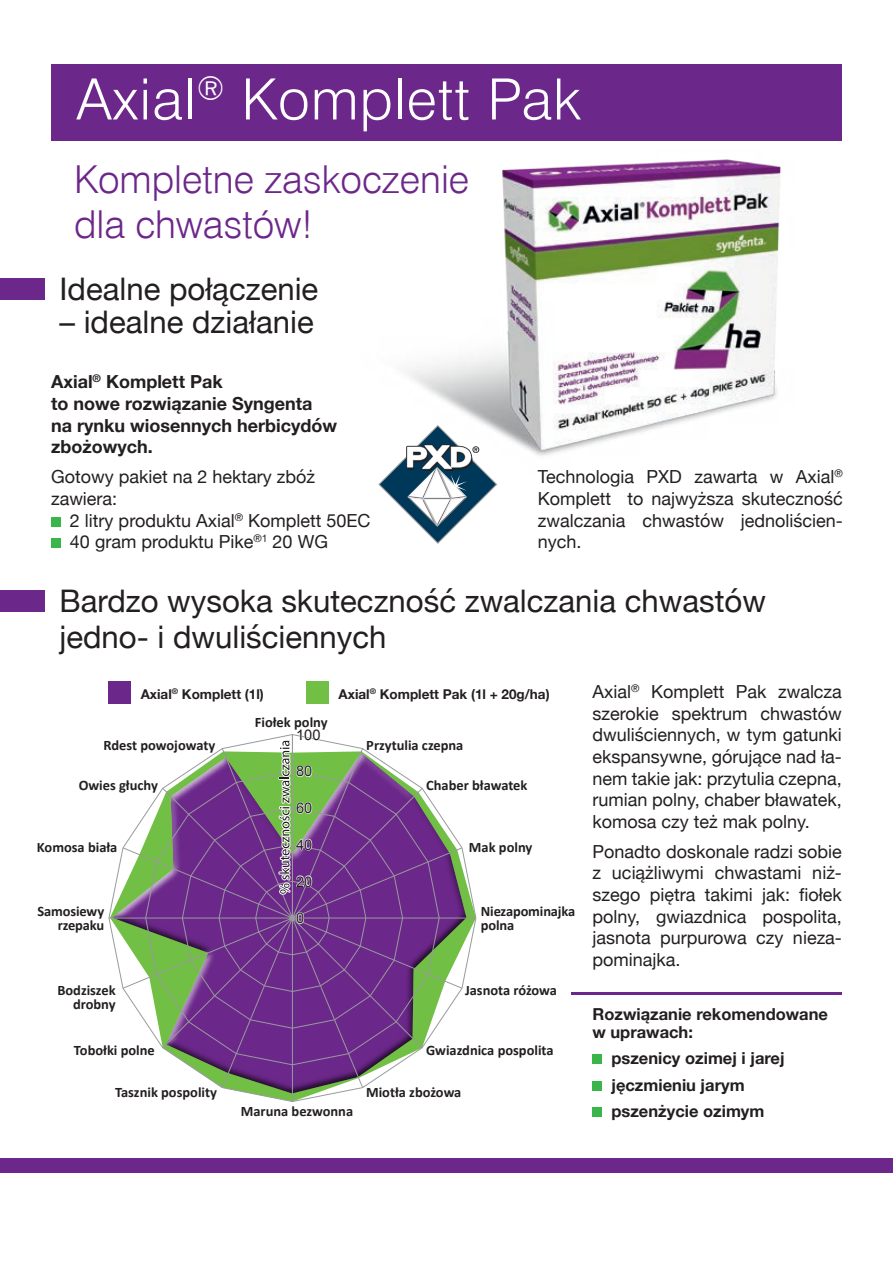
<style>
.page{position:relative;width:893px;height:1263px;background:#fff}
.page>*{position:absolute;margin:0;border:0;box-sizing:border-box;transform-origin:0 0}
.t1{font:57px "Swis 721 Lt EU Normal";letter-spacing:.02em;color:#fff}
.t2{font:38.55px/45px "Swis 721 Lt EU Normal";color:#6c278a}
.t3{font:31.2px/36px "Helvetica Neue";color:#231f20}
.t4{font:18px/21.6px "Helvetica Neue";color:#231f20;text-align:justify}
.t5{font:700 18px/21.6px "Helvetica Neue";color:#231f20}
.t6{font:700 16.5px/26.5px "Helvetica Neue";color:#231f20}
.t7{font:14.7px "Arial";color:#231f20}
.t8{font:700 14.4px/14px "Calibri";color:#231f20}
.t9{font:700 13.5px "Helvetica Neue";color:#231f20}
</style>
<div class="page">
<div style="left:51px;top:64px;width:791px;height:76px;background:#6c278a"></div>
<div style="left:0;top:591px;width:45px;height:21px;background:#6c278a"></div>
<hr style="left:571px;top:992px;width:270px;height:3px;background:#6c278a">
<div style="left:0;top:278px;width:45px;height:21px;background:#6c278a"></div>
<div style="left:51px;top:517px;width:10px;height:9px;background:#3ab54a"></div>
<div style="left:51px;top:538px;width:10px;height:10px;background:#3ab54a"></div>
<div style="left:592px;top:1054px;width:10px;height:10px;background:#3ab54a"></div>
<div style="left:592px;top:1081px;width:10px;height:10px;background:#3ab54a"></div>
<div style="left:592px;top:1107px;width:10px;height:10px;background:#3ab54a"></div>
<img style="left:406px;top:159px;width:375px;height:297px">
<div style="left:306px;top:681px;width:23px;height:22px;background:#71bf44"></div>
<div style="left:108px;top:681px;width:23px;height:22px;background:#6c278a"></div>
<svg style="left:108px;top:737px;width:369px;height:365px"></svg>
<svg style="left:296px;top:911px;width:9px;height:13px"></svg>
<svg style="left:277px;top:734px;width:44px;height:162px;background:#939e8a"></svg>
<div style="left:0;top:1158px;width:893px;height:15px;background:#6c278a"></div>
<svg style="left:378px;top:425px;width:119px;height:119px"></svg>
<h1 class="t1" style="left:77px;top:65px;width:506px">Axial<sup>®</sup> Komplett Pak</h1>
<h2 class="t2" style="left:74px;top:157px;width:397px">Kompletne zaskoczenie dla chwastów!</h2>
<h3 class="t3" style="left:60px;top:273px;width:260px">Idealne połączenie</h3>
<h3 class="t3" style="left:60px;top:306px;width:256px">– idealne działanie</h3>
<p class="t5" style="left:51px;top:372px;width:288px">Axial<sup>®</sup> Komplett Pak<br>to nowe rozwiązanie Syngenta na rynku wiosennych herbicydów zbożowych.</p>
<p class="t4" style="left:51px;top:467px;width:265px">Gotowy pakiet na 2 hektary zbóż zawiera:</p>
<p class="t4" style="left:70px;top:510px;width:302px">2 litry produktu Axial<sup>®</sup> Komplett 50EC<br>40 gram produktu Pike<sup>®1</sup> 20 WG</p>
<p class="t4" style="left:538px;top:467px;width:306px">Technologia PXD zawarta w Axial<sup>® </sup>Komplett to najwyższa skuteczność zwalczania chwastów jednoliścien&shy;nych.</p>
<h3 class="t3" style="left:60px;top:584px;width:708px">Bardzo wysoka skuteczność zwalczania chwastów jedno- i dwuliściennych</h3>
<p class="t9" style="left:339px;top:683px;width:213px">Axial<sup>®</sup> Komplett Pak (1l + 20g/ha)</p>
<p class="t4" style="left:592px;top:682px;width:251px">Axial<sup>®</sup> Komplett Pak zwalcza szerokie spektrum chwastów dwuliściennych, w tym gatunki ekspansywne, górujące nad ła&shy;nem takie jak: przytulia czepna, rumian polny, chaber bławatek, komosa czy też mak polny.</p>
<p class="t4" style="left:592px;top:842px;width:251px">Ponadto doskonale radzi sobie z uciążliwymi chwastami niż&shy;szego piętra takimi jak: fiołek polny, gwiazdnica pospolita, jasnota purpurowa czy nieza&shy;pominajka.</p>
<p class="t9" style="left:141px;top:683px;width:125px">Axial<sup>®</sup> Komplett (1l)</p>
<p class="t8" style="left:103px;top:737px;width:113px">Rdest powojowaty</p>
<p class="t8" style="left:366px;top:737px;width:99px">Przytulia czepna</p>
<p class="t8" style="left:255px;top:714px;width:74px">Fiołek polny</p>
<p class="t7" style="left:296px;top:725px;width:26px">100</p>
<p class="t7" style="left:296px;top:762px;width:18px">80</p>
<p class="t8" style="left:79px;top:778px;width:81px">Owies głuchy</p>
<p class="t8" style="left:426px;top:778px;width:103px">Chaber bławatek</p>
<p class="t7" style="left:296px;top:798px;width:18px">60</p>
<p class="t7" style="left:296px;top:835px;width:18px">40</p>
<p class="t8" style="left:37px;top:840px;width:82px">Komosa biała</p>
<p class="t8" style="left:469px;top:840px;width:65px">Mak polny</p>
<p class="t7" style="left:296px;top:872px;width:18px">20</p>
<p class="t8" style="left:481px;top:903px;width:96px">Niezapominajka polna</p>
<p class="t8" style="left:38px;top:903px;width:68px;text-align:right">Samosiewy rzepaku</p>
<p class="t7" style="left:296px;top:908px;width:10px">0</p>
<p class="t8" style="left:57px;top:983px;width:60px">Bodziszek</p>
<p class="t8" style="left:465px;top:983px;width:94px">Jasnota różowa</p>
<p class="t8" style="left:73px;top:997px;width:44px">drobny</p>
<p class="t8" style="left:74px;top:1043px;width:82px">Tobołki polne</p>
<p class="t8" style="left:426px;top:1043px;width:129px">Gwiazdnica pospolita</p>
<p class="t8" style="left:115px;top:1084px;width:103px">Tasznik pospolity</p>
<p class="t8" style="left:366px;top:1084px;width:97px">Miotła zbożowa</p>
<p class="t8" style="left:241px;top:1103px;width:114px">Maruna bezwonna</p>
<p class="t6" style="left:592px;top:1005px;width:237px;line-height:18px">Rozwiązanie rekomendowane w uprawach:</p>
<p class="t6" style="left:611px;top:1045px;width:175px">pszenicy ozimej i jarej jęczmieniu jarym pszenżycie ozimym</p>
</div>
